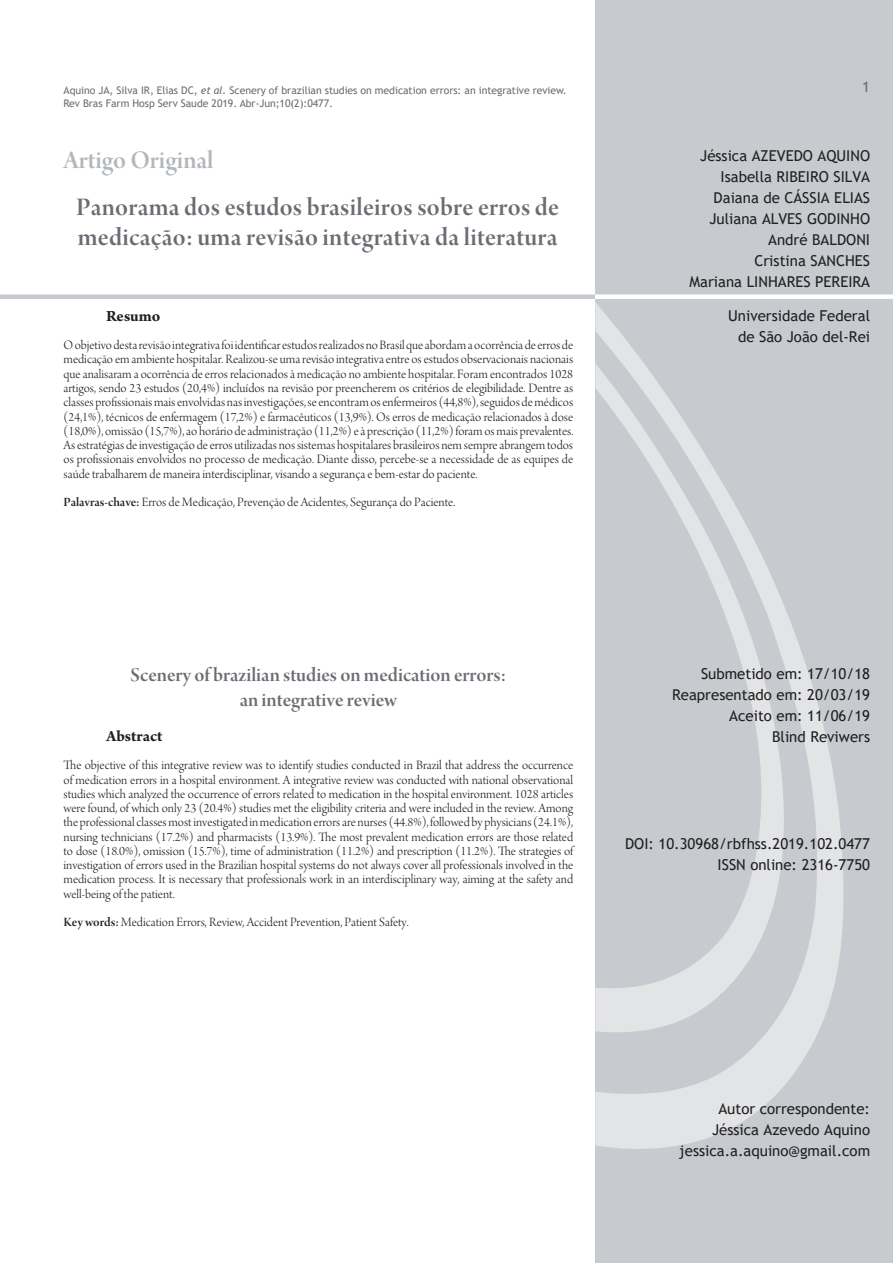
<style>
.page{position:relative;width:893px;height:1263px;background:#fff}
.page>*{position:absolute;margin:0;border:0;box-sizing:border-box;transform-origin:0 0}
.t1{font:27px/30px "Arno Pro Smbd Display";letter-spacing:.01em;color:#6a6d73}
.t2{font:27px "Arno Pro Smbd Display";color:#b1b7bc}
.t3{font:21px/25.5px "Arno Pro Smbd Display";color:#6a6d73;text-align:center}
.t4{font:700 16.5px "Arno Pro";color:#231f20}
.t5{font:15px/21px "Trebuchet MS";color:#231f20;text-align:right}
.t6{font:15px "Trebuchet MS";color:#6a6d73}
.t7{font:13.5px/14.2px "Arno Pro Light Display";color:#231f20;text-align:justify}
.t8{font:10.5px "Trebuchet MS";letter-spacing:-.005em;color:#6a6d73}
.s1{font-style:italic}
.s2{font-family:"Arno Pro Smbd Display"}
</style>
<div class="page">
<div style="left:595px;top:0;width:298px;height:1263px;background:#c7cbcf"></div>
<svg style="left:595px;top:303px;width:249px;height:846px"></svg>
<svg style="left:595px;top:363px;width:190px;height:671px"></svg>
<svg style="left:0;top:294px;width:893px;height:5px;background:#dbdde0"></svg>
<p class="t8" style="left:64px;top:83px;width:505px">Aquino JA, Silva IR, Elias DC, <span class="s1">et al.</span> Scenery of brazilian studies on medication errors: an integrative review.</p>
<p class="t6" style="left:862px;top:77px;width:9px">1</p>
<p class="t8" style="left:64px;top:97px;width:271px">Rev Bras Farm Hosp Serv Saude 2019. Abr-Jun;10(2):0477.</p>
<p class="t6" style="left:862px;top:79px;width:9px">1</p>
<h1 class="t2" style="left:64px;top:145px;width:152px">Artigo Original</h1>
<h1 class="t1" style="left:76px;top:193px;width:485px">Panorama dos estudos brasileiros sobre erros de medicação: uma revisão integrativa da literatura</h1>
<p class="t4" style="left:106px;top:306px;width:56px">Resumo</p>
<p class="t7" style="left:64px;top:339px;width:511px">O objetivo desta revisão integrativa foi identificar estudos realizados no Brasil que abordam a ocorrência de erros de medicação em ambiente hospitalar. Realizou-se uma revisão integrativa entre os estudos observacionais nacionais que analisaram a ocorrência de erros relacionados à medicação no ambiente hospitalar. Foram encontrados 1028 artigos, sendo 23 estudos (20,4%) incluídos na revisão por preencherem os critérios de elegibilidade. Dentre as classes profissionais mais envolvidas nas investigações, se encontram os enfermeiros (44,8%), seguidos de médicos (24,1%), técnicos de enfermagem (17,2%) e farmacêuticos (13,9%). Os erros de medicação relacionados à dose (18,0%), omissão (15,7%), ao horário de administração (11,2%) e à prescrição (11,2%) foram os mais prevalentes.<br>As estratégias de investigação de erros utilizadas nos sistemas hospitalares brasileiros nem sempre abrangem todos os profissionais envolvidos no processo de medicação. Diante disso, percebe-se a necessidade de as equipes de saúde trabalharem de maneira interdisciplinar, visando a segurança e bem-estar do paciente.</p>
<p class="t7" style="left:64px;top:496px;width:393px"><span class="s2">Palavras-chave:</span> Erros de Medicação, Prevenção de Acidentes, Segurança do Paciente.</p>
<p class="t5" style="left:690px;top:145px;width:182px">Jéssica AZEVEDO AQUINO<br>Isabella RIBEIRO SILVA<br>Daiana de CÁSSIA ELIAS<br>Juliana ALVES GODINHO<br>André BALDONI<br>Cristina SANCHES<br>Mariana LINHARES PEREIRA</p>
<p class="t5" style="left:728px;top:305px;width:143px">Universidade Federal de São João del-Rei</p>
<h2 class="t3" style="left:131px;top:663px;width:377px">Scenery of brazilian studies on medication errors: an integrative review</h2>
<p class="t4" style="left:106px;top:726px;width:58px">Abstract</p>
<p class="t7" style="left:64px;top:759px;width:511px">The objective of this integrative review was to identify studies conducted in Brazil that address the occurrence of medication errors in a hospital environment. A integrative review was conducted with national observational studies which analyzed the occurrence of errors related to medication in the hospital environment. 1028 articles were found, of which only 23 (20.4%) studies met the eligibility criteria and were included in the review. Among the professional classes most investigated in medication errors are nurses (44.8%), followed by physicians (24.1%), nursing technicians (17.2%) and pharmacists (13.9%). The most prevalent medication errors are those related to dose (18.0%), omission (15.7%), time of administration (11.2%) and prescription (11.2%). The strategies of investigation of errors used in the Brazilian hospital systems do not always cover all professionals involved in the medication process. It is necessary that professionals work in an interdisciplinary way, aiming at the safety and well-being of the patient.</p>
<p class="t7" style="left:64px;top:916px;width:347px"><span class="s2">Key words:</span> Medication Errors, Review, Accident Prevention, Patient Safety.</p>
<p class="t5" style="left:672px;top:663px;width:199px">Submetido em: 17/10/18<br>Reapresentado em: 20/03/19<br>Aceito em: 11/06/19<br>Blind Reviwers</p>
<p class="t5" style="left:625px;top:833px;width:246px">DOI: 10.30968/rbfhss.2019.102.0477<br>ISSN online: 2316-7750</p>
<p class="t5" style="left:679px;top:1098px;width:192px">Autor correspondente:<br>Jéssica Azevedo Aquino jessica.a.aquino@gmail.com</p>
</div>
